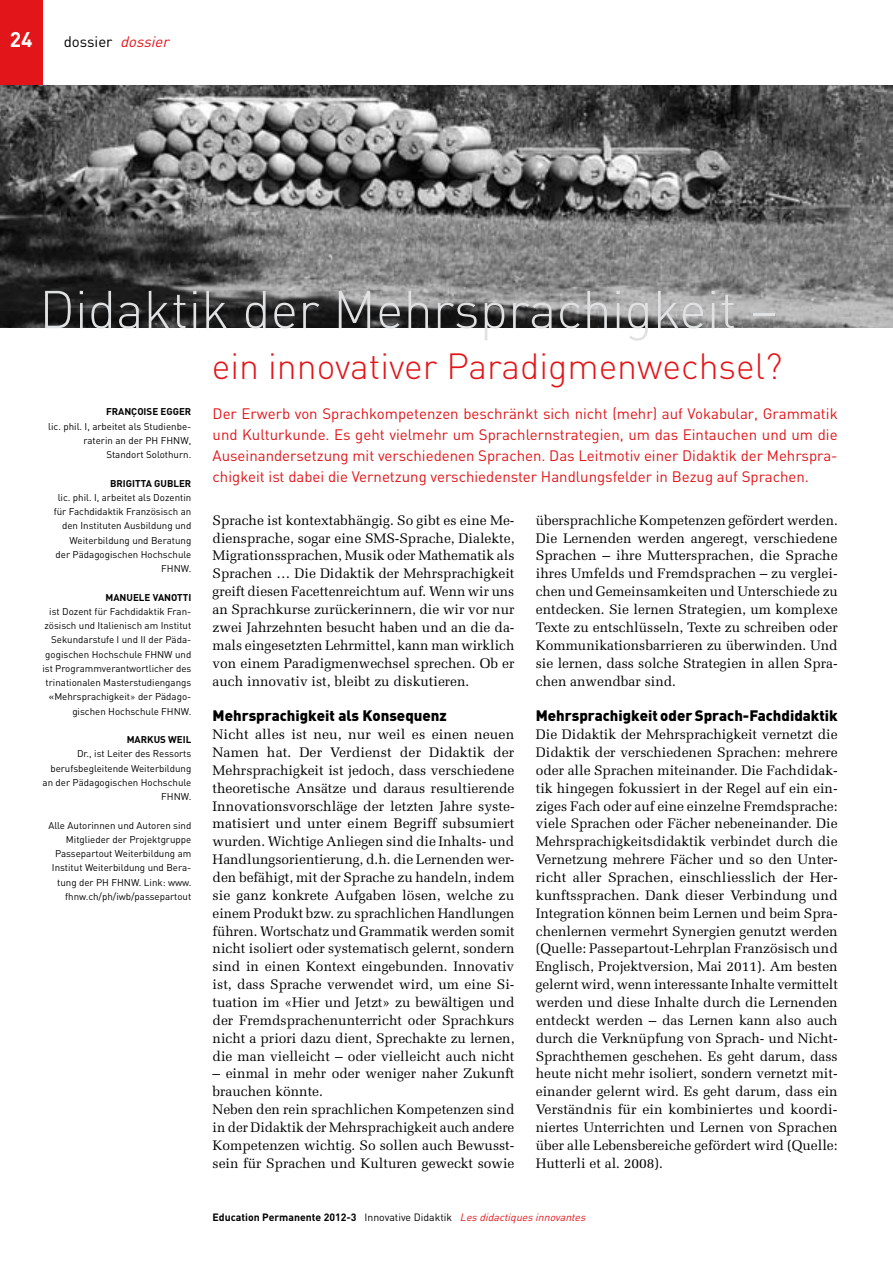
<style>
.page{position:relative;width:893px;height:1263px;background:#fff}
.page>*{position:absolute;margin:0;border:0;box-sizing:border-box;transform-origin:0 0}
.t1{font:300 52.5px "DIN";color:#e0e1e2}
.t2{font:300 36px "DIN";color:#e2161a}
.t3{font:700 21px "DIN";color:#fff}
.t4{font:15px/21px "DIN";color:#e2161a;text-align:justify}
.t5{font:900 15px "DIN";color:#000}
.t6{font:15px "DIN";color:#000}
.t7{font:13.8px/17.9px "Melior";color:#000;text-align:justify}
.t8{font:700 10.5px "DIN";color:#000}
.t9{font:9.75px/14.2px "DIN";color:#000;text-align:right}
.t10{font:700 9.75px "DIN";color:#000}
.s1{font-style:italic;color:#e2161a}
.s2{font-family:"Melior"}
.s3{font-weight:400}
.s4{font-family:"DIN Regular Alternate";font-weight:400;font-style:italic;color:#e2161a}
</style>
<div class="page">
<div style="left:0;top:0;width:43px;height:85px;background:#e2161a"></div>
<img style="left:0;top:85px;width:893px;height:242px">
<h3 class="t3" style="left:10px;top:26px;width:24px">24</h3>
<p class="t6" style="left:64px;top:33px;width:111px">dossier <span class="s1">dossier</span></p>
<h1 class="t1" style="left:39px;top:277px;width:739px">Didaktik der Mehrsprachigkeit –</h1>
<h2 class="t2" style="left:212px;top:344px;width:572px">ein innovativer Paradigmenwechsel?</h2>
<p class="t10" style="left:106px;top:405px;width:87px">FRANÇOISE EGGER</p>
<p class="t9" style="left:48px;top:419px;width:145px">lic. phil. I, arbeitet als Studienbe&shy;raterin an der PH FHNW,<br>Standort Solothurn.</p>
<p class="t10" style="left:110px;top:477px;width:83px">BRIGITTA GUBLER</p>
<p class="t9" style="left:54px;top:490px;width:139px">lic. phil. I, arbeitet als Dozentin für Fachdidaktik Französisch an den Instituten Ausbildung und<br>Weiterbildung und Beratung der Pädagogischen Hochschule<br>FHNW.</p>
<p class="t10" style="left:105px;top:591px;width:87px">MANUELE VANOTTI</p>
<p class="t9" style="left:43px;top:604px;width:150px">ist Dozent für Fachdidaktik Fran&shy;zösisch und Italienisch am Institut Sekundarstufe I und II der Päda&shy;gogischen Hochschule FHNW und ist Programmverantwortlicher des trinationalen Masterstudiengangs «Mehrsprachigkeit<span class="s2">»</span> der Pädago&shy;gischen Hochschule FHNW.</p>
<p class="t10" style="left:127px;top:733px;width:66px">MARKUS WEIL</p>
<p class="t9" style="left:43px;top:746px;width:150px">Dr., ist Leiter des Ressorts berufsbegleitende Weiterbildung an der Pädagogischen Hochschule<br>FHNW.</p>
<p class="t9" style="left:48px;top:818px;width:144px">Alle Autorinnen und Autoren sind<br>Mitglieder der Projektgruppe<br>Passepartout Weiterbildung am<br>Institut Weiterbildung und Bera&shy;tung der PH FHNW. Link: www. fhnw.ch/ph/iwb/passepartout</p>
<p class="t4" style="left:213px;top:403px;width:627px">Der Erwerb von Sprachkompetenzen beschränkt sich nicht (mehr) auf Vokabular, Grammatik und Kulturkunde. Es geht vielmehr um Sprachlernstrategien, um das Eintauchen und um die Auseinandersetzung mit verschiedenen Sprachen. Das Leitmotiv einer Didaktik der Mehrspra&shy;chigkeit ist dabei die Vernetzung verschiedenster Handlungsfelder in Bezug auf Sprachen.</p>
<p class="t7" style="left:213px;top:511px;width:303px">Sprache ist kontextabhängig. So gibt es eine Me&shy;diensprache, sogar eine SMS-Sprache, Dialekte, Migrationssprachen, Musik oder Mathematik als Sprachen … Die Didaktik der Mehrsprachigkeit greift diesen Facettenreichtum auf. Wenn wir uns an Sprachkurse zurückerinnern, die wir vor nur zwei Jahrzehnten besucht haben und an die da&shy;mals eingesetzten Lehrmittel, kann man wirklich von einem Paradigmenwechsel sprechen. Ob er auch innovativ ist, bleibt zu diskutieren.</p>
<p class="t5" style="left:213px;top:706px;width:236px">Mehrsprachigkeit als Konsequenz</p>
<p class="t7" style="left:213px;top:725px;width:304px">Nicht alles ist neu, nur weil es einen neuen Namen hat. Der Verdienst der Didaktik der Mehrsprachigkeit ist jedoch, dass verschiedene theoretische Ansätze und daraus resultierende Innovationsvorschläge der letzten Jahre syste&shy;matisiert und unter einem Begriff subsumiert wurden. Wichtige Anliegen sind die Inhalts- und Handlungsorientierung, d.h. die Lernenden wer&shy;den befähigt, mit der Sprache zu handeln, indem sie ganz konkrete Aufgaben lösen, welche zu einem Produkt bzw. zu sprachlichen Handlungen führen. Wortschatz und Grammatik werden somit nicht isoliert oder systematisch gelernt, sondern sind in einen Kontext eingebunden. Innovativ ist, dass Sprache verwendet wird, um eine Si&shy;tuation im «Hier und Jetzt» zu bewältigen und der Fremdsprachenunterricht oder Sprachkurs nicht a priori dazu dient, Sprechakte zu lernen, die man vielleicht – oder vielleicht auch nicht</p>
<p class="t7" style="left:213px;top:1065px;width:303px;text-align:left">– einmal in mehr oder weniger naher Zukunft brauchen könnte.<br>Neben den rein sprachlichen Kompetenzen sind in der Didaktik der Mehrsprachigkeit auch andere Kompetenzen wichtig. So sollen auch Bewusst&shy;sein für Sprachen und Kulturen geweckt sowie</p>
<p class="t7" style="left:536px;top:511px;width:304px">übersprachliche Kompetenzen gefördert werden.<br>Die Lernenden werden angeregt, verschiedene Sprachen – ihre Muttersprachen, die Sprache ihres Umfelds und Fremdsprachen – zu verglei&shy;chen und Gemeinsamkeiten und Unterschiede zu entdecken. Sie lernen Strategien, um komplexe Texte zu entschlüsseln, Texte zu schreiben oder Kommunikationsbarrieren zu überwinden. Und sie lernen, dass solche Strategien in allen Spra&shy;chen anwendbar sind.</p>
<p class="t5" style="left:536px;top:706px;width:303px">Mehrsprachigkeit oder Sprach-Fachdidaktik</p>
<p class="t7" style="left:536px;top:725px;width:304px">Die Didaktik der Mehrsprachigkeit vernetzt die Didaktik der verschiedenen Sprachen: mehrere oder alle Sprachen miteinander. Die Fachdidak&shy;tik hingegen fokussiert in der Regel auf ein ein&shy;ziges Fach oder auf eine einzelne Fremdsprache: viele Sprachen oder Fächer nebeneinander. Die Mehrsprachigkeitsdidaktik verbindet durch die Vernetzung mehrere Fächer und so den Unter&shy;richt aller Sprachen, einschliesslich der Her&shy;kunftssprachen. Dank dieser Verbindung und Integration können beim Lernen und beim Spra&shy;chenlernen vermehrt Synergien genutzt werden (Quelle: Passepartout-Lehrplan Französisch und Englisch, Projektversion, Mai 2011). Am besten gelernt wird, wenn interessante Inhalte vermittelt werden und diese Inhalte durch die Lernenden entdeckt werden – das Lernen kann also auch durch die Verknüpfung von Sprach- und Nicht-Sprachthemen geschehen. Es geht darum, dass heute nicht mehr isoliert, sondern vernetzt mit&shy;einander gelernt wird. Es geht darum, dass ein Verständnis für ein kombiniertes und koordi&shy;niertes Unterrichten und Lernen von Sprachen über alle Lebensbereiche gefördert wird (Quelle:<br>Hutterli et al. 2008).</p>
<p class="t8" style="left:213px;top:1210px;width:377px">EDUCATION PERMANENTE 2012-3 <span class="s3">Innovative Didaktik</span> <span class="s4">Lesdidactiquesinnovantes</span></p>
</div>
